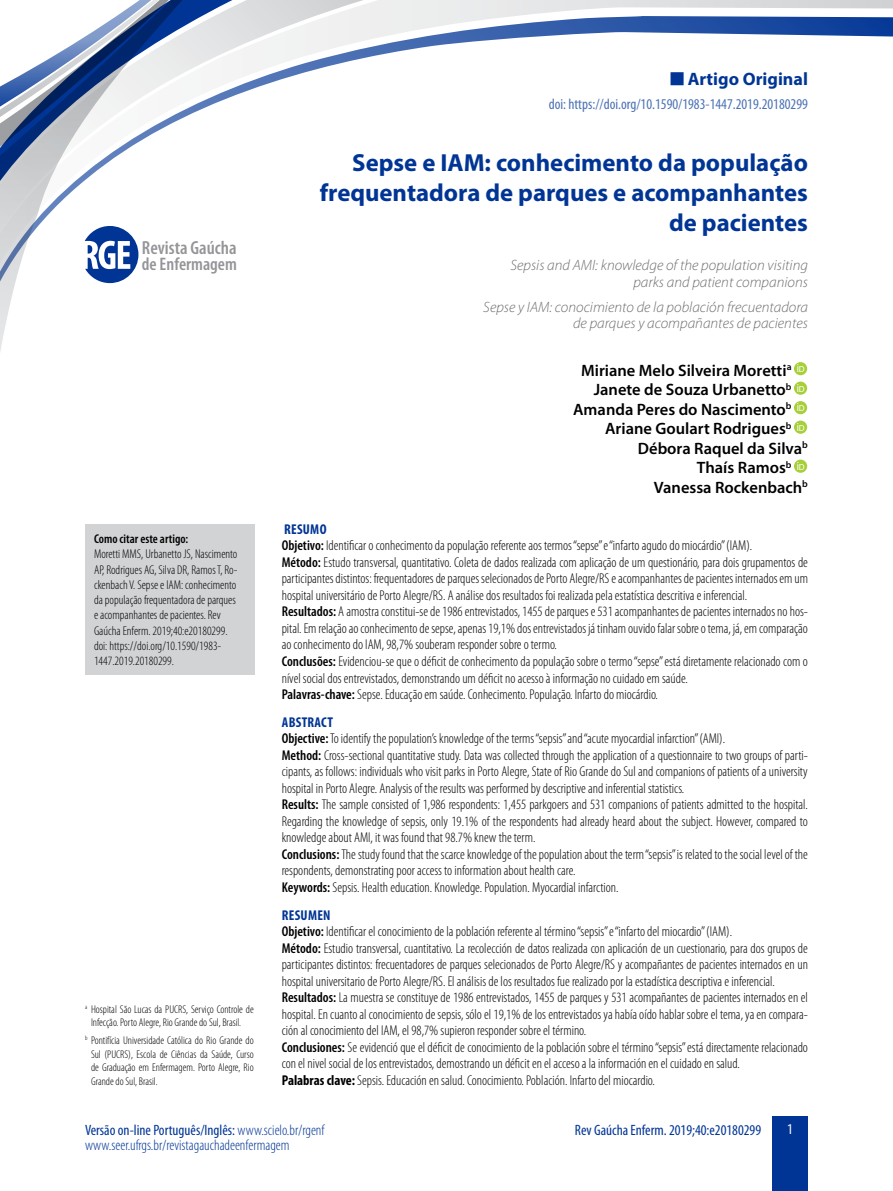
<style>
.page{position:relative;width:893px;height:1191px;background:#fff}
.page>*{position:absolute;margin:0;border:0;box-sizing:border-box;transform-origin:0 0}
.t1{font:700 24.75px/29.7px "Myriad Pro";color:#003595;text-align:right}
.t2{font:600 condensed 19.05px "Myriad Pro";color:#939598}
.t3{font:600 condensed 18.15px "Myriad Pro";color:#939598}
.t4{font:700 18px "Myriad Pro";color:#003595}
.t5{font:600 16.5px/19.5px "Myriad Pro";color:#000;text-align:right}
.t6{font:italic 300 15px/16.5px "Myriad Pro";color:#6d6e71;text-align:right}
.t7{font:300 condensed 15px/15px "Myriad Pro";color:#003595}
.t8{font:condensed 15px "Myriad Pro";color:#4d72b4}
.t9{font:condensed 15px "Myriad Pro";color:#003595}
.t10{font:condensed 15px "Myriad Pro";color:#fff}
.t11{font:300 condensed 14.25px/16.5px "Myriad Pro";color:#000}
.t12{font:300 condensed 12.75px/15.3px "Myriad Pro";color:#000}
.t13{font:600 condensed 12.75px "Myriad Pro";color:#000}
.t14{font:300 condensed 11.25px/13.5px "Myriad Pro";color:#000;text-align:center}
.s1{font-weight:700;color:#003595}
.s2{font-weight:600}
.s3{font-weight:700}
.s4{font-weight:400}
</style>
<div class="page">
<svg style="left:202px;top:0;width:691px;height:109px"></svg>
<svg style="left:0;top:0;width:202px;height:352px"></svg>
<svg style="left:85px;top:226px;width:53px;height:57px"></svg>
<div style="left:772px;top:1116px;width:36px;height:75px;background:#003595"></div>
<div style="left:794px;top:362px;width:13px;height:13px;background:#a7cf38;border-radius:50%"></div>
<div style="left:794px;top:381px;width:13px;height:14px;background:#a7cf38;border-radius:50%"></div>
<div style="left:794px;top:401px;width:13px;height:13px;background:#a7cf38;border-radius:50%"></div>
<div style="left:794px;top:420px;width:13px;height:14px;background:#a7cf38;border-radius:50%"></div>
<div style="left:794px;top:459px;width:13px;height:14px;background:#a7cf38;border-radius:50%"></div>
<div style="left:85px;top:524px;width:169px;height:150px;background:#d1d3d4"></div>
<svg style="left:670px;top:72px;width:14px;height:13px"></svg>
<h2 class="t2" style="left:142px;top:237px;width:96px">Revista Gaúcha</h2>
<p class="t3" style="left:142px;top:254px;width:96px">de Enfermagem</p>
<p class="t13" style="left:94px;top:532px;width:96px">Como citar este artigo:</p>
<p class="t12" style="left:94px;top:546px;width:145px">Moretti MMS, Urbanetto JS, Nascimento AP, Rodrigues AG, Silva DR, Ramos T, Ro&shy;ckenbach V. Sepse e IAM: conhecimento da população frequentadora de parques e acompanhantes de pacientes. Rev Gaúcha Enferm. 2019;40:e20180299. doi: https://doi.org/10.1590/1983- 1447.2019.20180299.</p>
<p class="t14" style="left:85px;top:1002px;width:170px"><sup>a</sup> Hospital São Lucas da PUCRS, Serviço Controle de<br>Infecção. Porto Alegre, Rio Grande do Sul, Brasil.</p>
<p class="t14" style="left:91px;top:1034px;width:164px;text-align:justify;text-indent:-6px"><sup>b</sup> Pontifícia Universidade Católica do Rio Grande do Sul (PUCRS), Escola de Ciências da Saúde, Curso de Graduação em Enfermagem. Porto Alegre, Rio Grande do Sul, Brasil.</p>
<p class="t4" style="left:688px;top:67px;width:122px">Artigo Original</p>
<p class="t8" style="left:549px;top:96px;width:261px">doi: https://doi.org/10.1590/1983-1447.2019.20180299</p>
<h1 class="t1" style="left:320px;top:147px;width:490px">Sepse e IAM: conhecimento da população frequentadora de parques e acompanhantes de pacientes</h1>
<p class="t6" style="left:510px;top:257px;width:299px">Sepsis and AMI: knowledge of the population visiting parks and patient companions</p>
<p class="t6" style="left:483px;top:299px;width:326px">Sepse y IAM: conocimiento de la población frecuentadora de parques y acompañantes de pacientes</p>
<p class="t5" style="left:573px;top:361px;width:236px">Miriane Melo Silveira Moretti<sup>a</sup> <sup>i</sup><sup>D<br></sup>Janete de Souza Urbanetto<sup>b</sup> <sup>i</sup><sup>D<br></sup>Amanda Peres do Nascimento<sup>b</sup> <sup>i</sup><sup>D<br></sup>Ariane Goulart Rodrigues<sup>b</sup> <sup>i</sup><sup>D<br></sup>Débora Raquel da Silva<sup>b<br></sup>Thaís Ramos<sup>b</sup> <sup>i</sup><sup>D<br></sup>Vanessa Rockenbach<sup>b</sup></p>
<p class="t11" style="left:282px;top:521px;width:528px"><span class="s1">RESUMO<br></span><span class="s2">Objetivo:</span> Identificar o conhecimento da população referente aos termos “sepse” e “infarto agudo do miocárdio” (IAM).<br><span class="s2">Método:</span> Estudo transversal, quantitativo. Coleta de dados realizada com aplicação de um questionário, para dois grupamentos de participantes distintos: frequentadores de parques selecionados de Porto Alegre/RS e acompanhantes de pacientes internados em um hospital universitário de Porto Alegre/RS. A análise dos resultados foi realizada pela estatística descritiva e inferencial.<br><span class="s2">Resultados:</span> A amostra constitui-se de 1986 entrevistados, 1455 de parques e 531 acompanhantes de pacientes internados no hos&shy;pital. Em relação ao conhecimento de sepse, apenas 19,1% dos entrevistados já tinham ouvido falar sobre o tema, já, em comparação ao conhecimento do IAM, 98,7% souberam responder sobre o termo.<br><span class="s2">Conclusões:</span> Evidenciou-se que o déficit de conhecimento da população sobre o termo “sepse” está diretamente relacionado com o nível social dos entrevistados, demonstrando um déficit no acesso à informação no cuidado em saúde.<br><span class="s2">Palavras-chave:</span> Sepse. Educação em saúde. Conhecimento. População. Infarto do miocárdio.</p>
<p class="t11" style="left:282px;top:714px;width:528px"><span class="s1">ABSTRACT<br></span><span class="s2">Objective:</span> To identify the population’s knowledge of the terms “sepsis” and “acute myocardial infarction” (AMI).<br><span class="s2">Method:</span> Cross-sectional quantitative study. Data was collected through the application of a questionnaire to two groups of parti&shy;cipants, as follows: individuals who visit parks in Porto Alegre, State of Rio Grande do Sul and companions of patients of a university hospital in Porto Alegre. Analysis of the results was performed by descriptive and inferential statistics.<br><span class="s2">Results:</span> The sample consisted of 1,986 respondents: 1,455 parkgoers and 531 companions of patients admitted to the hospital.<br>Regarding the knowledge of sepsis, only 19.1% of the respondents had already heard about the subject. However, compared to knowledge about AMI, it was found that 98.7% knew the term.<br><span class="s2">Conclusions:</span> The study found that the scarce knowledge of the population about the term “sepsis” is related to the social level of the respondents, demonstrating poor access to information about health care.<br><span class="s2">Keywords:</span> Sepsis. Health education. Knowledge. Population. Myocardial infarction.</p>
<p class="t11" style="left:282px;top:907px;width:528px"><span class="s1">RESUMEN<br></span><span class="s2">Objetivo:</span> Identificar el conocimiento de la población referente al término “sepsis” e “infarto del miocardio” (IAM).<br><span class="s2">Método:</span> Estudio transversal, cuantitativo. La recolección de datos realizada con aplicación de un cuestionario, para dos grupos de participantes distintos: frecuentadores de parques selecionados de Porto Alegre/RS y acompañantes de pacientes internados en un hospital universitario de Porto Alegre/RS. El análisis de los resultados fue realizado por la estadística descriptiva e inferencial.<br><span class="s2">Resultados:</span> La muestra se constituye de 1986 entrevistados, 1455 de parques y 531 acompañantes de pacientes internados en el hospital. En cuanto al conocimiento de sepsis, sólo el 19,1% de los entrevistados ya había oído hablar sobre el tema, ya en compara&shy;ción al conocimiento del IAM, el 98,7% supieron responder sobre el término.<br><span class="s2">Conclusiones:</span> Se evidenció que el déficit de conocimiento de la población sobre el término “sepsis” está directamente relacionado con el nivel social de los entrevistados, demostrando un déficit en el acceso a la información en el cuidado en salud.<br><span class="s3">Palabras clave:</span> Sepsis. Educación en salud. Conocimiento. Población. Infarto del miocardio.</p>
<p class="t7" style="left:85px;top:1123px;width:241px"><span class="s4">Versão on-line Português/Inglês:</span> www.scielo.br/rgenf www.seer.ufrgs.br/revistagauchadeenfermagem</p>
<p class="t9" style="left:575px;top:1122px;width:188px">Rev Gaúcha Enferm. 2019;40:e20180299</p>
<p class="t10" style="left:787px;top:1121px;width:7px">1</p>
</div>
